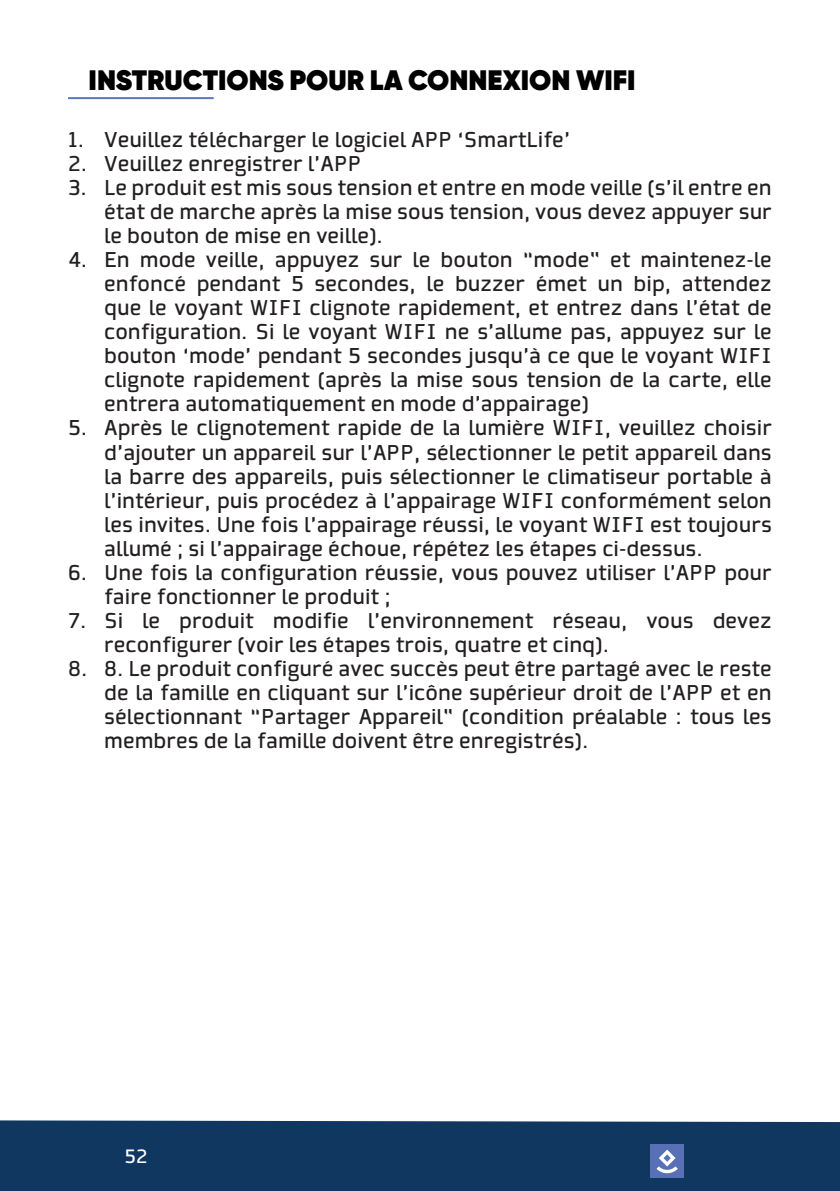
<style>
.page{position:relative;width:840px;height:1191px;background:#fff}
.page>*{position:absolute;margin:0;border:0;box-sizing:border-box;transform-origin:0 0}
.t1{font:800 28px "Gilroy";color:#000001}
.t2{font:20px/24px "Collator";color:#231f20;text-align:justify}
.t3{font:18px "Collator";color:#fff}
</style>
<div class="page">
<div style="left:0;top:1120px;width:839px;height:71px;background:#0f3760"></div>
<div style="left:650px;top:1144px;width:33px;height:34px;background:#5870b6"></div>
<svg style="left:656px;top:1149px;width:21px;height:24px"></svg>
<hr style="left:68px;top:97px;width:145px;height:2px;background:#5479bd">
<p class="t1" style="left:89px;top:62px;width:548px">INSTRUCTIONS POUR LA CONNEXION WIFI</p>
<p class="t2" style="left:68px;top:129px;width:503px">1. Veuillez télécharger le logiciel APP ‘SmartLife’</p>
<p class="t2" style="left:68px;top:153px;width:295px">2. Veuillez enregistrer l’APP</p>
<p class="t2" style="left:104px;top:177px;width:669px;text-indent:-36px">3. Le produit est mis sous tension et entre en mode veille (s’il entre en état de marche après la mise sous tension, vous devez appuyer sur le bouton de mise en veille).</p>
<p class="t2" style="left:104px;top:249px;width:669px;text-indent:-36px">4. En mode veille, appuyez sur le bouton “mode” et maintenez-le enfoncé pendant 5 secondes, le buzzer émet un bip, attendez que le voyant WIFI clignote rapidement, et entrez dans l’état de configuration. Si le voyant WIFI ne s’allume pas, appuyez sur le bouton ‘mode’ pendant 5 secondes jusqu’à ce que le voyant WIFI clignote rapidement (après la mise sous tension de la carte, elle entrera automatiquement en mode d’appairage)</p>
<p class="t2" style="left:104px;top:417px;width:669px;text-indent:-36px">5. Après le clignotement rapide de la lumière WIFI, veuillez choisir d’ajouter un appareil sur l’APP, sélectionner le petit appareil dans la barre des appareils, puis sélectionner le climatiseur portable à l’intérieur, puis procédez à l’appairage WIFI conformément selon les invites. Une fois l’appairage réussi, le voyant WIFI est toujours allumé ; si l’appairage échoue, répétez les étapes ci-dessus.</p>
<p class="t2" style="left:104px;top:561px;width:668px;text-indent:-36px">6. Une fois la configuration réussie, vous pouvez utiliser l’APP pour faire fonctionner le produit ;</p>
<p class="t2" style="left:104px;top:609px;width:668px;text-indent:-36px">7. Si le produit modifie l’environnement réseau, vous devez reconfigurer (voir les étapes trois, quatre et cinq).</p>
<p class="t2" style="left:104px;top:657px;width:669px;text-indent:-36px">8. 8. Le produit configuré avec succès peut être partagé avec le reste de la famille en cliquant sur l’icône supérieur droit de l’APP et en sélectionnant “Partager Appareil” (condition préalable : tous les membres de la famille doivent être enregistrés).</p>
<p class="t3" style="left:124px;top:1145px;width:24px">52</p>
</div>
